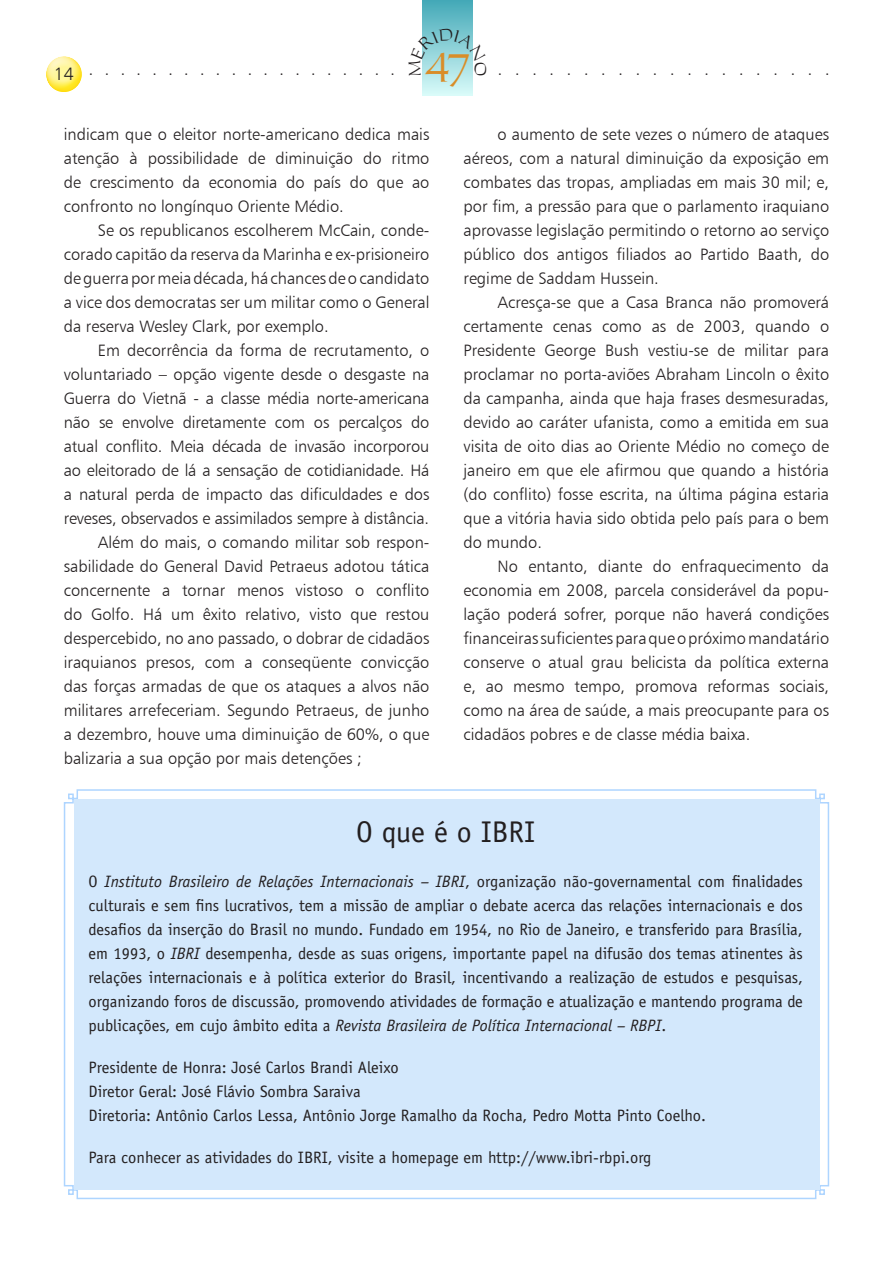
<style>
.page{position:relative;width:893px;height:1263px;background:#fff}
.page>*{position:absolute;margin:0;border:0;box-sizing:border-box;transform-origin:0 0}
.t1{font:36.9px "Carleton Normal";color:#d98d28}
.t2{font:30px "Officina Sans";color:#231f20}
._05_corpo_do_texto{font:16.5px/24px "Humanist 777 BT Light B";color:#231f20;text-align:justify}
._04_anuncio{font:16.5px/24px "Officina Sans";color:#231f20;text-align:justify}
.t3{font:15px "Times";color:#231f20}
.s1{font-family:"Humanist 777 BT Light B";font-size:18px}
.s2{font-style:italic}
</style>
<div class="page">
<svg style="left:423px;top:0;width:50px;height:96px;background:#88ced5"></svg>
<div style="left:46px;top:56px;width:37px;height:38px;background:#fff101;opacity:.75"></div>
<svg style="left:63px;top:789px;width:767px;height:411px"></svg>
<div style="left:74px;top:799px;width:745px;height:390px;background:#d3e8fc"></div>
<svg style="left:422px;top:28px;width:51px;height:48px;background:#94d5db"></svg>
<p class="t3" style="left:54px;top:62px;width:342px"><span class="s1">14</span> ....................</p>
<h1 class="t1" style="left:424px;top:46px;width:48px">47</h1>
<p class="t3" style="left:498px;top:61px;width:332px">....................</p>
<p class="_05_corpo_do_texto" style="left:64px;top:122px;width:367px">indicam que o eleitor norte-americano dedica mais atenção à possibilidade de diminuição do ritmo de crescimento da economia do país do que ao confronto no longínquo Oriente Médio.</p>
<p class="_05_corpo_do_texto" style="left:64px;top:218px;width:367px;text-indent:34px">Se os republicanos escolherem McCain, conde&shy;corado capitão da reserva da Marinha e ex-prisioneiro de guerra por meia década, há chances de o candidato a vice dos democratas ser um militar como o General da reserva Wesley Clark, por exemplo.</p>
<p class="_05_corpo_do_texto" style="left:64px;top:338px;width:367px;text-indent:34px">Em decorrência da forma de recrutamento, o voluntariado – opção vigente desde o desgaste na Guerra do Vietnã - a classe média norte-americana não se envolve diretamente com os percalços do atual conflito. Meia década de invasão incorporou ao eleitorado de lá a sensação de cotidianidade. Há a natural perda de impacto das dificuldades e dos reveses, observados e assimilados sempre à distância.</p>
<p class="_05_corpo_do_texto" style="left:64px;top:530px;width:367px;text-indent:34px">Além do mais, o comando militar sob respon&shy;sabilidade do General David Petraeus adotou tática concernente a tornar menos vistoso o conflito do Golfo. Há um êxito relativo, visto que restou despercebido, no ano passado, o dobrar de cidadãos iraquianos presos, com a conseqüente convicção das forças armadas de que os ataques a alvos não militares arrefeceriam. Segundo Petraeus, de junho a dezembro, houve uma diminuição de 60%, o que balizaria a sua opção por mais detenções ;</p>
<p class="_05_corpo_do_texto" style="left:463px;top:122px;width:367px;text-indent:34px">o aumento de sete vezes o número de ataques aéreos, com a natural diminuição da exposição em combates das tropas, ampliadas em mais 30 mil; e, por fim, a pressão para que o parlamento iraquiano aprovasse legislação permitindo o retorno ao serviço público dos antigos filiados ao Partido Baath, do regime de Saddam Hussein.</p>
<p class="_05_corpo_do_texto" style="left:463px;top:290px;width:367px;text-indent:34px">Acresça-se que a Casa Branca não promoverá certamente cenas como as de 2003, quando o Presidente George Bush vestiu-se de militar para proclamar no porta-aviões Abraham Lincoln o êxito da campanha, ainda que haja frases desmesuradas, devido ao caráter ufanista, como a emitida em sua visita de oito dias ao Oriente Médio no começo de janeiro em que ele afirmou que quando a história (do conflito) fosse escrita, na última página estaria que a vitória havia sido obtida pelo país para o bem do mundo.</p>
<p class="_05_corpo_do_texto" style="left:463px;top:554px;width:367px;text-indent:34px">No entanto, diante do enfraquecimento da economia em 2008, parcela considerável da popu&shy;lação poderá sofrer, porque não haverá condições financeiras suficientes para que o próximo mandatário conserve o atual grau belicista da política externa e, ao mesmo tempo, promova reformas sociais, como na área de saúde, a mais preocupante para os cidadãos pobres e de classe média baixa.</p>
<p class="t2" style="left:356px;top:815px;width:180px">O que é o IBRI</p>
<p class="_04_anuncio" style="left:89px;top:870px;width:716px">O <span class="s2">Instituto Brasileiro de Relações Internacionais – IBRI</span>, organização não-governamental com finalidades culturais e sem fins lucrativos, tem a missão de ampliar o debate acerca das relações internacionais e dos desafios da inserção do Brasil no mundo. Fundado em 1954, no Rio de Janeiro, e transferido para Brasília, em 1993, o <span class="s2">IBRI</span> desempenha, desde as suas origens, importante papel na difusão dos temas atinentes às relações internacionais e à política exterior do Brasil, incentivando a realização de estudos e pesquisas, organizando foros de discussão, promovendo atividades de formação e atualização e mantendo programa de publicações, em cujo âmbito edita a <span class="s2">Revista Brasileira de Política Internacional – RBPI</span>.</p>
<p class="_04_anuncio" style="left:89px;top:1056px;width:312px">Presidente de Honra: José Carlos Brandi Aleixo</p>
<p class="_04_anuncio" style="left:89px;top:1080px;width:274px">Diretor Geral: José Flávio Sombra Saraiva</p>
<p class="_04_anuncio" style="left:89px;top:1104px;width:619px">Diretoria: Antônio Carlos Lessa, Antônio Jorge Ramalho da Rocha, Pedro Motta Pinto Coelho.</p>
<p class="_04_anuncio" style="left:89px;top:1146px;width:564px">Para conhecer as atividades do IBRI, visite a homepage em http://www.ibri-rbpi.org</p>
</div>
